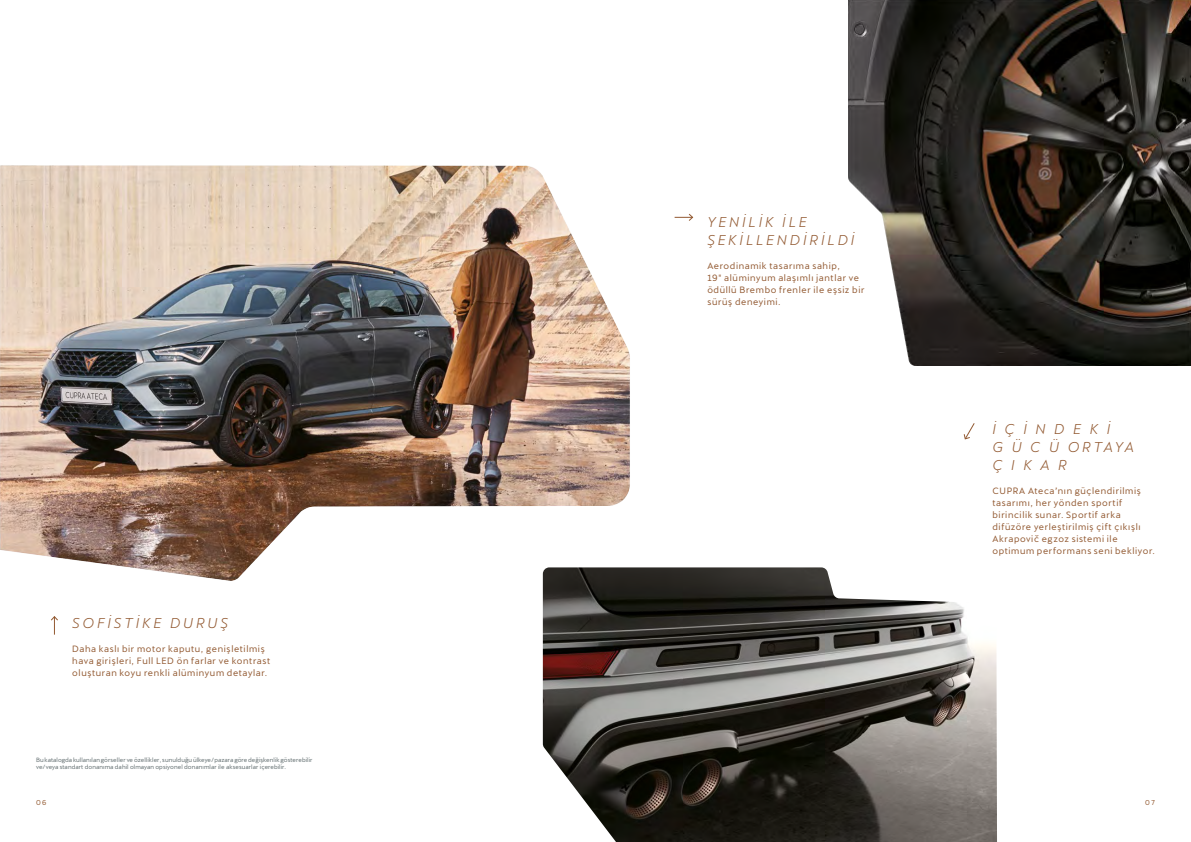
<style>
.page{position:relative;width:1191px;height:842px;background:#fff}
.page>*{position:absolute;margin:0;border:0;box-sizing:border-box;transform-origin:0 0}
.t1{font:italic 14px/18px "Cupra";letter-spacing:.205em;color:#925931}
.t2{font:italic 14px/18px "Cupra";letter-spacing:.615em;color:#925931}
.t3{font:9px/12px "Cupra";letter-spacing:.065em;color:#925931}
.t4{font:7px "Cupra";color:#925931}
.t5{font:6px/7.2px "Cupra";letter-spacing:.015em;color:#5f6b6d}
</style>
<div class="page">
<img style="left:848px;top:0;width:343px;height:366px">
<svg style="left:51px;top:616px;width:7px;height:19px"></svg>
<svg style="left:963px;top:423px;width:12px;height:16px"></svg>
<svg style="left:674px;top:213px;width:19px;height:8px"></svg>
<img style="left:0;top:165px;width:630px;height:417px">
<img style="left:543px;top:567px;width:454px;height:275px">
<h1 class="t1" style="left:72px;top:612px;width:157px">SOFİSTİKE DURUŞ</h1>
<p class="t3" style="left:72px;top:642px;width:199px">Daha kaslı bir motor kaputu, genişletilmiş hava girişleri, Full LED ön farlar ve kontrast oluşturan koyu renkli alüminyum detaylar.</p>
<p class="t5" style="left:36px;top:755px;width:278px">Bu katalogda kullanılan görseller ve özellikler, sunulduğu ülkeye/pazara göre değişkenlik gösterebilir ve/veya standart donanıma dahil olmayan opsiyonel donanımlar ile aksesuarlar içerebilir.</p>
<h1 class="t1" style="left:707px;top:211px;width:148px">YENİLİK İLE<br>ŞEKİLLENDİRİLDİ</h1>
<p class="t3" style="left:707px;top:258px;width:159px">Aerodinamik tasarıma sahip,<br>19" alüminyum alaşımlı jantlar ve ödüllü Brembo frenler ile eşsiz bir sürüş deneyimi.</p>
<h1 class="t2" style="left:992px;top:418px;width:143px">İÇİNDEKİ<br>G Ü C Ü ORTAYA<br>Ç I K A R</h1>
<p class="t3" style="left:992px;top:483px;width:164px">CUPRA Ateca’nın güçlendirilmiş tasarımı, her yönden sportif birincilik sunar. Sportif arka difüzöre yerleştirilmiş çift çıkışlı<br>Akrapovič egzoz sistemi ile optimum performans seni bekliyor.</p>
<p class="t4" style="left:36px;top:796px;width:12px">06</p>
<p class="t4" style="left:1145px;top:796px;width:11px">07</p>
</div>
